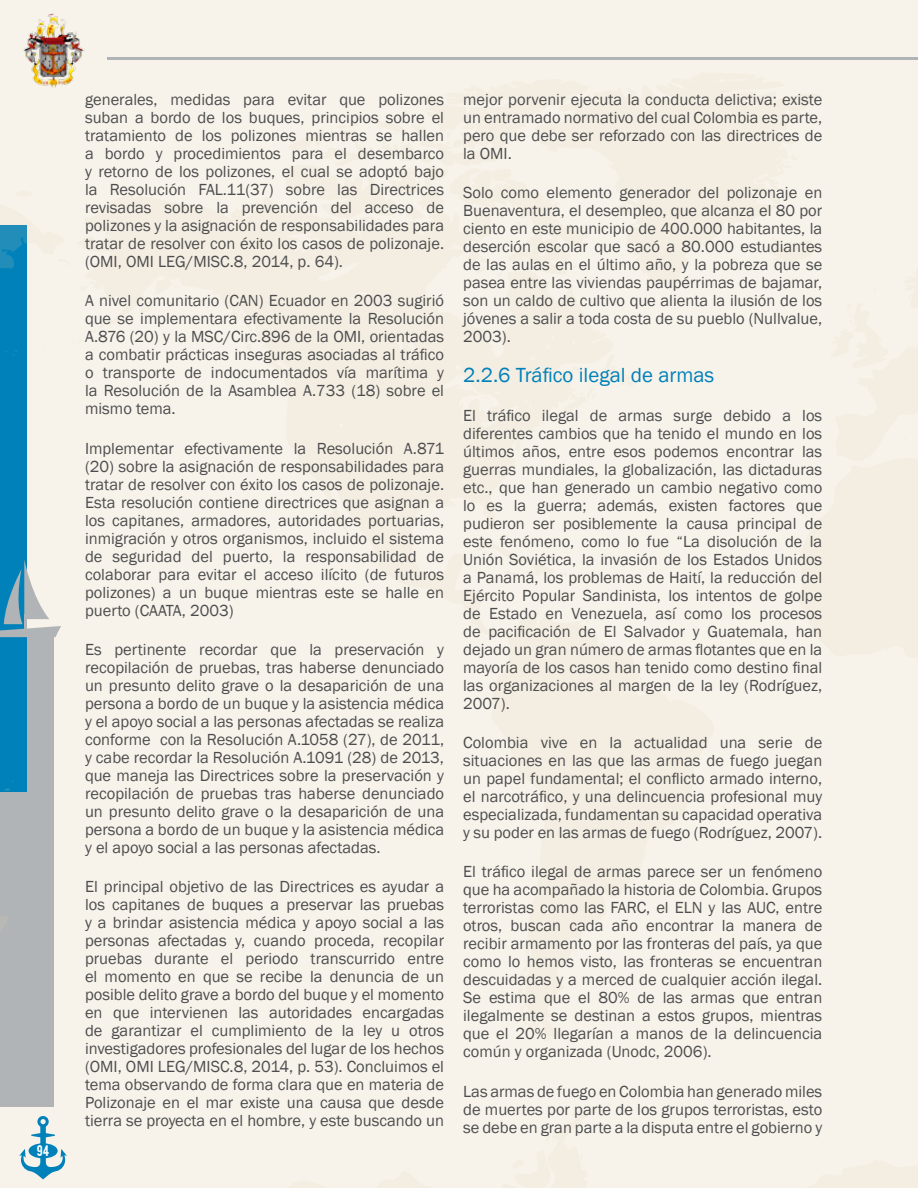
<style>
.page{position:relative;width:918px;height:1188px;background:#f7f3ea}
.page>*{position:absolute;margin:0;border:0;box-sizing:border-box;transform-origin:0 0}
.t1{font:21px "Franklin Gothic";color:#0081ba}
.t2{font:16.5px/18px "Franklin Gothic";color:#4d4d4f;text-align:justify}
.t3{font:12px "Bebas";color:#fff}
</style>
<div class="page">
<hr style="left:107px;top:57px;width:811px;height:3px;background:#b1b4b6">
<svg style="left:0;top:225px;width:55px;height:955px;fill:#b1b4ba"></svg>
<svg style="left:19px;top:1116px;width:48px;height:63px"></svg>
<div style="left:29px;top:1143px;width:29px;height:15px;background:#0081ba;border-radius:50%"></div>
<svg style="left:0;top:560px;width:61px;height:77px"></svg>
<img style="left:23px;top:13px;width:62px;height:75px">
<p class="t3" style="left:37px;top:1142px;width:14px">94</p>
<p class="t2" style="left:85px;top:91px;width:361px">generales, medidas para evitar que polizones suban a bordo de los buques, principios sobre el tratamiento de los polizones mientras se hallen a bordo y procedimientos para el desembarco y retorno de los polizones, el cual se adoptó bajo la Resolución FAL.11(37) sobre las Directrices revisadas sobre la prevención del acceso de polizones y la asignación de responsabilidades para tratar de resolver con éxito los casos de polizonaje. (OMI, OMI LEG/MISC.8, 2014, p. 64).</p>
<p class="t2" style="left:85px;top:292px;width:361px">A nivel comunitario (CAN) Ecuador en 2003 sugirió que se implementara efectivamente la Resolución A.876 (20) y la MSC/Circ.896 de la OMI, orientadas a combatir prácticas inseguras asociadas al tráfico o transporte de indocumentados vía marítima y la Resolución de la Asamblea A.733 (18) sobre el mismo tema.</p>
<p class="t2" style="left:85px;top:439px;width:361px">Implementar efectivamente la Resolución A.871 (20) sobre la asignación de responsabilidades para tratar de resolver con éxito los casos de polizonaje.<br>Esta resolución contiene directrices que asignan a los capitanes, armadores, autoridades portuarias, inmigración y otros organismos, incluido el sistema de seguridad del puerto, la responsabilidad de colaborar para evitar el acceso ilícito (de futuros polizones) a un buque mientras este se halle en puerto (CAATA, 2003)</p>
<p class="t2" style="left:85px;top:641px;width:361px">Es pertinente recordar que la preservación y recopilación de pruebas, tras haberse denunciado un presunto delito grave o la desaparición de una persona a bordo de un buque y la asistencia médica y el apoyo social a las personas afectadas se realiza conforme con la Resolución A.1058 (27), de 2011, y cabe recordar la Resolución A.1091 (28) de 2013, que maneja las Directrices sobre la preservación y recopilación de pruebas tras haberse denunciado un presunto delito grave o la desaparición de una persona a bordo de un buque y la asistencia médica y el apoyo social a las personas afectadas.</p>
<p class="t2" style="left:85px;top:878px;width:361px">El principal objetivo de las Directrices es ayudar a los capitanes de buques a preservar las pruebas y a brindar asistencia médica y apoyo social a las personas afectadas y, cuando proceda, recopilar pruebas durante el periodo transcurrido entre el momento en que se recibe la denuncia de un posible delito grave a bordo del buque y el momento en que intervienen las autoridades encargadas de garantizar el cumplimiento de la ley u otros investigadores profesionales del lugar de los hechos (OMI, OMI LEG/MISC.8, 2014, p. 53). Concluimos el tema observando de forma clara que en materia de Polizonaje en el mar existe una causa que desde tierra se proyecta en el hombre, y este buscando un</p>
<p class="t2" style="left:463px;top:91px;width:361px">mejor porvenir ejecuta la conducta delictiva; existe un entramado normativo del cual Colombia es parte, pero que debe ser reforzado con las directrices de la OMI.</p>
<p class="t2" style="left:463px;top:184px;width:361px">Solo como elemento generador del polizonaje en Buenaventura, el desempleo, que alcanza el 80 por ciento en este municipio de 400.000 habitantes, la deserción escolar que sacó a 80.000 estudiantes de las aulas en el último año, y la pobreza que se pasea entre las viviendas paupérrimas de bajamar, son un caldo de cultivo que alienta la ilusión de los jóvenes a salir a toda costa de su pueblo (Nullvalue, 2003).</p>
<p class="t1" style="left:463px;top:362px;width:253px">2.2.6 Tráfico ilegal de armas</p>
<p class="t2" style="left:463px;top:407px;width:361px">El tráfico ilegal de armas surge debido a los diferentes cambios que ha tenido el mundo en los últimos años, entre esos podemos encontrar las guerras mundiales, la globalización, las dictaduras etc., que han generado un cambio negativo como lo es la guerra; además, existen factores que pudieron ser posiblemente la causa principal de este fenómeno, como lo fue “La disolución de la Unión Soviética, la invasión de los Estados Unidos a Panamá, los problemas de Haití, la reducción del Ejército Popular Sandinista, los intentos de golpe de Estado en Venezuela, así como los procesos de pacificación de El Salvador y Guatemala, han dejado un gran número de armas flotantes que en la mayoría de los casos han tenido como destino final las organizaciones al margen de la ley (Rodríguez, 2007).</p>
<p class="t2" style="left:463px;top:734px;width:361px">Colombia vive en la actualidad una serie de situaciones en las que las armas de fuego juegan un papel fundamental; el conflicto armado interno, el narcotráfico, y una delincuencia profesional muy especializada, fundamentan su capacidad operativa y su poder en las armas de fuego (Rodríguez, 2007).</p>
<p class="t2" style="left:463px;top:863px;width:361px">El tráfico ilegal de armas parece ser un fenómeno que ha acompañado la historia de Colombia. Grupos terroristas como las FARC, el ELN y las AUC, entre otros, buscan cada año encontrar la manera de recibir armamento por las fronteras del país, ya que como lo hemos visto, las fronteras se encuentran descuidadas y a merced de cualquier acción ilegal.<br>Se estima que el 80% de las armas que entran ilegalmente se destinan a estos grupos, mientras que el 20% llegarían a manos de la delincuencia común y organizada (Unodc, 2006).</p>
<p class="t2" style="left:463px;top:1083px;width:361px">Las armas de fuego en Colombia han generado miles de muertes por parte de los grupos terroristas, esto se debe en gran parte a la disputa entre el gobierno y</p>
</div>
